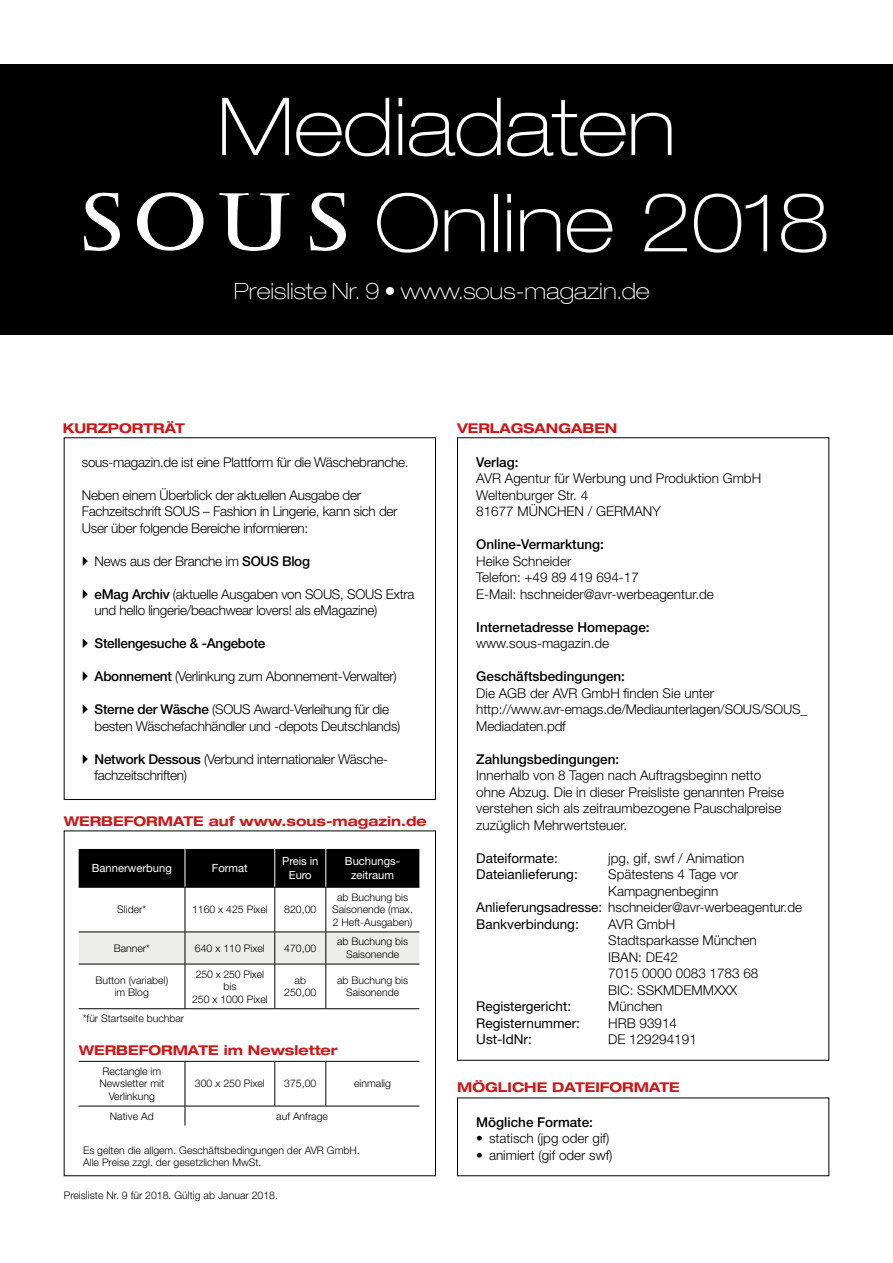
<style>
.page{position:relative;width:893px;height:1263px;background:#fff}
.page>*{position:absolute;margin:0;border:0;box-sizing:border-box;transform-origin:0 0}
.t1{font:100 expanded 80.25px "Helvetica Neue LT Std";color:#fff}
.t2{font:100 expanded 22.5px "Helvetica Neue LT Std";color:#fff}
.t3{font:300 13.5px/16.5px "Helvetica Neue LT Std";color:#000}
.t4{font:300 13.5px/16.5px "Helvetica Neue LT Std";letter-spacing:-.02em;color:#000}
.t5{font:500 13.5px "Helvetica Neue LT Std";color:#000}
.t6{font:700 expanded 13.5px "Helvetica Neue LT Std";color:#cd1719}
.t7{font:13.5px "Helvetica Neue LT Std";color:#000}
.t8{font:500 13.5px "Helvetica Neue LT Std";letter-spacing:-.02em;color:#000}
.t9{font:11.25px/13.5px "Helvetica Neue LT Std";color:#fff;text-align:center}
.t10{font:300 10.5px/12.6px "Helvetica Neue LT Std";color:#000;text-align:center}
.s1{font-weight:500}
.s2{font-weight:400}
</style>
<div class="page">
<div style="left:0;top:64px;width:893px;height:271px;background:#000"></div>
<div style="left:64px;top:437px;width:372px;height:363px;border:1px solid #000"></div>
<div style="left:79px;top:849px;width:340px;height:38px;background:#000"></div>
<svg style="left:79px;top:932px;width:340px;height:32px;background:#e5e5e4"></svg>
<hr style="left:185px;top:887px;width:1px;height:44px;background:#000">
<hr style="left:274px;top:887px;width:1px;height:44px;background:#000">
<hr style="left:325px;top:887px;width:1px;height:44px;background:#000">
<hr style="left:79px;top:931px;width:106px;height:1px;background:#000">
<hr style="left:185px;top:931px;width:90px;height:1px;background:#000">
<hr style="left:185px;top:932px;width:1px;height:32px;background:#000">
<hr style="left:275px;top:931px;width:51px;height:1px;background:#000">
<hr style="left:274px;top:932px;width:1px;height:32px;background:#000">
<hr style="left:326px;top:931px;width:93px;height:1px;background:#000">
<hr style="left:325px;top:932px;width:1px;height:32px;background:#000">
<hr style="left:79px;top:964px;width:106px;height:1px;background:#000">
<hr style="left:185px;top:964px;width:90px;height:1px;background:#000">
<hr style="left:185px;top:964px;width:1px;height:44px;background:#000">
<hr style="left:275px;top:964px;width:51px;height:1px;background:#000">
<hr style="left:274px;top:964px;width:1px;height:44px;background:#000">
<hr style="left:326px;top:964px;width:93px;height:1px;background:#000">
<hr style="left:325px;top:964px;width:1px;height:44px;background:#000">
<hr style="left:79px;top:1008px;width:106px;height:1px;background:#000">
<hr style="left:185px;top:1008px;width:90px;height:1px;background:#000">
<hr style="left:275px;top:1008px;width:51px;height:1px;background:#000">
<hr style="left:326px;top:1008px;width:93px;height:1px;background:#000">
<hr style="left:185px;top:849px;width:1px;height:38px;background:#fff">
<hr style="left:274px;top:849px;width:1px;height:38px;background:#fff">
<hr style="left:325px;top:849px;width:1px;height:38px;background:#fff">
<hr style="left:79px;top:887px;width:106px;height:1px;background:#000">
<hr style="left:185px;top:887px;width:90px;height:1px;background:#000">
<hr style="left:275px;top:887px;width:51px;height:1px;background:#000">
<hr style="left:326px;top:887px;width:93px;height:1px;background:#000">
<svg style="left:84px;top:192px;width:36px;height:59px"></svg>
<svg style="left:137px;top:192px;width:209px;height:59px"></svg>
<hr style="left:79px;top:1061px;width:106px;height:1px;background:#000">
<hr style="left:185px;top:1061px;width:90px;height:1px;background:#000">
<hr style="left:275px;top:1061px;width:51px;height:1px;background:#000">
<hr style="left:326px;top:1061px;width:93px;height:1px;background:#000">
<hr style="left:79px;top:1106px;width:106px;height:1px;background:#000">
<hr style="left:185px;top:1106px;width:90px;height:1px;background:#000">
<hr style="left:275px;top:1106px;width:51px;height:1px;background:#000">
<hr style="left:326px;top:1106px;width:93px;height:1px;background:#000">
<hr style="left:185px;top:1062px;width:1px;height:44px;background:#000">
<hr style="left:274px;top:1062px;width:1px;height:44px;background:#000">
<hr style="left:325px;top:1062px;width:1px;height:44px;background:#000">
<svg style="left:185px;top:1106px;width:1px;height:19px"></svg>
<p class="t1" style="left:217px;top:79px;width:460px">Mediadaten</p>
<p class="t1" style="left:375px;top:175px;width:457px">Online 2018</p>
<p class="t2" style="left:234px;top:278px;width:417px">Preisliste Nr. 9 • www.sous-magazin.de</p>
<p class="t6" style="left:63px;top:419px;width:124px">KURZPORTRÄT</p>
<p class="t4" style="left:82px;top:453px;width:328px">sous-magazin.de ist eine Plattform für die Wäschebranche.</p>
<p class="t4" style="left:82px;top:486px;width:317px">Neben einem Überblick der aktuellen Ausgabe der<br>Fachzeitschrift SOUS – Fashion in Lingerie, kann sich der<br>User über folgende Bereiche informieren:</p>
<p class="t4" style="left:95px;top:552px;width:217px">News aus der Branche im <span class="s1">SOUS Blog</span></p>
<p class="t4" style="left:95px;top:585px;width:321px"><span class="s1">eMag Archiv</span> (aktuelle Ausgaben von SOUS, SOUS Extra</p>
<p class="t4" style="left:95px;top:602px;width:284px">und hello lingerie/beachwear lovers! als eMagazine)</p>
<p class="t8" style="left:95px;top:635px;width:172px">Stellengesuche &amp; -Angebote</p>
<p class="t4" style="left:95px;top:668px;width:304px"><span class="s1">Abonnement</span> (Verlinkung zum Abonnement-Verwalter)</p>
<p class="t4" style="left:95px;top:701px;width:296px"><span class="s1">Sterne der Wäsche</span> (SOUS Award-Verleihung für die</p>
<p class="t4" style="left:95px;top:717px;width:307px">besten Wäschefachhändler und -depots Deutschlands)</p>
<p class="t4" style="left:95px;top:750px;width:293px"><span class="s1">Network Dessous</span> (Verbund internationaler Wäsche&shy;fachzeitschriften)</p>
<p class="t6" style="left:64px;top:812px;width:365px">WERBEFORMATE auf www.sous-magazin.de</p>
<p class="t9" style="left:92px;top:861px;width:81px">Bannerwerbung</p>
<p class="t9" style="left:212px;top:861px;width:37px">Format</p>
<p class="t9" style="left:282px;top:854px;width:38px">Preis in</p>
<p class="t9" style="left:289px;top:868px;width:24px">Euro</p>
<p class="t10" style="left:117px;top:903px;width:30px">Slider*</p>
<p class="t10" style="left:192px;top:903px;width:77px">1160 x 425 Pixel</p>
<p class="t10" style="left:284px;top:903px;width:34px">820,00</p>
<p class="t9" style="left:345px;top:854px;width:56px">Buchungs&shy;zeitraum</p>
<p class="t10" style="left:332px;top:890px;width:82px">ab Buchung bis<br>Saisonende (max.<br>2 Heft-Ausgaben)</p>
<p class="t10" style="left:114px;top:941px;width:38px">Banner*</p>
<p class="t10" style="left:195px;top:941px;width:71px">640 x 110 Pixel</p>
<p class="t10" style="left:284px;top:941px;width:34px">470,00</p>
<p class="t10" style="left:337px;top:935px;width:73px">ab Buchung bis<br>Saisonende</p>
<p class="t10" style="left:95px;top:973px;width:74px">Button (variabel)</p>
<p class="t10" style="left:115px;top:986px;width:36px">im Blog</p>
<p class="t10" style="left:192px;top:967px;width:77px">250 x 250 Pixel bis<br>250 x 1000 Pixel</p>
<p class="t10" style="left:284px;top:973px;width:34px">ab<br>250,00</p>
<p class="t10" style="left:337px;top:973px;width:73px">ab Buchung bis<br>Saisonende</p>
<p class="t10" style="left:83px;top:1012px;width:103px">*für Startseite buchbar</p>
<p class="t6" style="left:79px;top:1041px;width:261px">WERBEFORMATE im Newsletter</p>
<p class="t10" style="left:102px;top:1064px;width:60px">Rectangle im</p>
<p class="t10" style="left:99px;top:1077px;width:66px">Newsletter mit</p>
<p class="t10" style="left:109px;top:1090px;width:48px">Verlinkung</p>
<p class="t10" style="left:195px;top:1077px;width:71px">300 x 250 Pixel</p>
<p class="t10" style="left:284px;top:1077px;width:34px">375,00</p>
<p class="t10" style="left:354px;top:1077px;width:38px">einmalig</p>
<p class="t10" style="left:110px;top:1109px;width:45px">Native Ad</p>
<p class="t10" style="left:276px;top:1109px;width:53px">auf Anfrage</p>
<p class="t10" style="left:83px;top:1143px;width:278px">Es gelten die allgem. Geschäftsbedingungen der AVR GmbH.</p>
<p class="t10" style="left:83px;top:1156px;width:180px">Alle Preise zzgl. der gesetzlichen MwSt.</p>
<p class="t10" style="left:64px;top:1189px;width:216px">Preisliste Nr. 9 für 2018. Gültig ab Januar 2018.</p>
<p class="t6" style="left:457px;top:419px;width:162px">VERLAGSANGABEN</p>
<p class="t5" style="left:476px;top:454px;width:44px">Verlag:</p>
<p class="t3" style="left:476px;top:470px;width:286px">AVR Agentur für Werbung und Produktion GmbH</p>
<p class="t3" style="left:476px;top:486px;width:114px">Weltenburger Str. 4</p>
<p class="t3" style="left:476px;top:503px;width:186px">81677 MÜNCHEN / GERMANY</p>
<p class="t5" style="left:476px;top:536px;width:129px">Online-Vermarktung:</p>
<p class="t3" style="left:476px;top:552px;width:97px">Heike Schneider</p>
<p class="t3" style="left:476px;top:569px;width:164px">Telefon: +49 89 419 694-17</p>
<p class="t3" style="left:476px;top:585px;width:239px">E-Mail: hschneider@avr-werbeagentur.de</p>
<p class="t5" style="left:476px;top:619px;width:175px">Internetadresse Homepage:</p>
<p class="t3" style="left:476px;top:635px;width:135px">www.sous-magazin.de</p>
<p class="t5" style="left:476px;top:668px;width:150px">Geschäftsbedingungen:</p>
<p class="t3" style="left:476px;top:684px;width:239px">Die AGB der AVR GmbH finden Sie unter</p>
<p class="t3" style="left:476px;top:701px;width:332px">http://www.avr-emags.de/Mediaunterlagen/SOUS/SOUS_<br>Mediadaten.pdf</p>
<p class="t5" style="left:476px;top:751px;width:145px">Zahlungsbedingungen:</p>
<p class="t3" style="left:476px;top:767px;width:309px">Innerhalb von 8 Tagen nach Auftragsbeginn netto ohne Abzug. Die in dieser Preisliste genannten Preise verstehen sich als zeitraumbezogene Pauschalpreise zuzüglich Mehrwertsteuer.</p>
<p class="t7" style="left:476px;top:850px;width:83px">Dateiformate:</p>
<p class="t3" style="left:608px;top:849px;width:138px">jpg, gif, swf / Animation</p>
<p class="t7" style="left:476px;top:866px;width:103px">Dateianlieferung:</p>
<p class="t3" style="left:608px;top:866px;width:131px">Spätestens 4 Tage vor<br>Kampagnenbeginn</p>
<p class="t3" style="left:476px;top:899px;width:327px"><span class="s2">Anlieferungsadresse:</span> hschneider@avr-werbeagentur.de</p>
<p class="t7" style="left:476px;top:916px;width:104px">Bankverbindung:</p>
<p class="t3" style="left:608px;top:915px;width:69px">AVR GmbH</p>
<p class="t3" style="left:608px;top:932px;width:150px">Stadtsparkasse München</p>
<p class="t3" style="left:608px;top:948px;width:71px">IBAN: DE42</p>
<p class="t3" style="left:608px;top:965px;width:152px">7015 0000 0083 1783 68</p>
<p class="t3" style="left:608px;top:981px;width:131px">BIC: SSKMDEMMXXX</p>
<p class="t7" style="left:476px;top:998px;width:96px">Registergericht:</p>
<p class="t3" style="left:608px;top:998px;width:56px">München</p>
<p class="t7" style="left:476px;top:1015px;width:105px">Registernummer:</p>
<p class="t3" style="left:608px;top:1014px;width:70px">HRB 93914</p>
<p class="t7" style="left:476px;top:1031px;width:57px">Ust-IdNr:</p>
<p class="t3" style="left:608px;top:1031px;width:90px">DE 129294191</p>
<p class="t6" style="left:457px;top:1078px;width:224px">MÖGLICHE DATEIFORMATE</p>
<p class="t5" style="left:476px;top:1114px;width:118px">Mögliche Formate:</p>
<p class="t3" style="left:476px;top:1130px;width:135px">• statisch (jpg oder gif)</p>
<p class="t3" style="left:476px;top:1146px;width:138px">• animiert (gif oder swf)</p>
</div>
